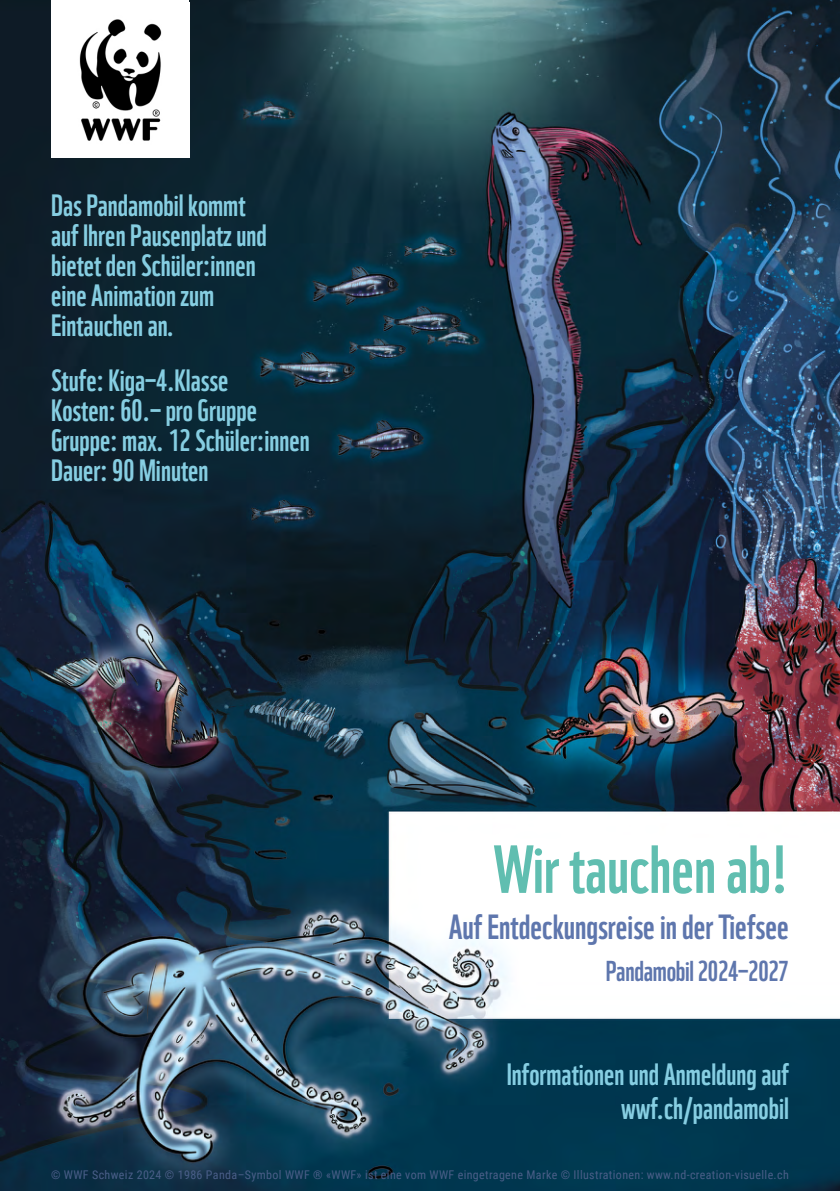
<style>
.page{position:relative;width:840px;height:1191px;background:#fff}
.page>*{position:absolute;margin:0;border:0;box-sizing:border-box;transform-origin:0 0}
.t1{font:66px "WWF";color:#60beb0}
.t2{font:34px "WWF";color:#5e76ad}
.t3{font:30px/30px "WWF";color:#86cee2}
.t4{font:28px "WWF";letter-spacing:-.01em;color:#5e76ad}
.t5{font:12px "Roboto Condensed";letter-spacing:.03em;color:#4a5e88}
</style>
<div class="page">
<img style="left:0;top:0;width:839px;height:1191px">
<img style="left:51px;top:3px;width:138px;height:155px">
<p class="t3" style="left:51px;top:187px;width:217px">Das Pandamobil kommt auf Ihren Pausenplatz und bietet den Schüler:innen eine Animation zum<br>Eintauchen an.</p>
<p class="t3" style="left:51px;top:362px;width:260px">Stufe: Kiga‒4.Klasse<br>Kosten: 60.‒ pro Gruppe<br>Gruppe: max. 12 Schüler:innen<br>Dauer: 90 Minuten</p>
<h1 class="t1" style="left:492px;top:817px;width:297px">Wir tauchen ab!</h1>
<p class="t2" style="left:448px;top:900px;width:341px">Auf Entdeckungsreise in der Tiefsee</p>
<p class="t4" style="left:605px;top:949px;width:184px">Pandamobil 2024‒2027</p>
<p class="t3" style="left:506px;top:1054px;width:283px;line-height:34px;text-align:right">Informationen und Anmeldung auf wwf.ch/pandamobil</p>
<p class="t5" style="left:51px;top:1166px;width:738px">© WWF Schweiz 2024 © 1986 Panda–Symbol WWF ® «WWF» ist eine vom WWF eingetragene Marke © Illustrationen: www.nd-creation-visuelle.ch</p>
</div>
